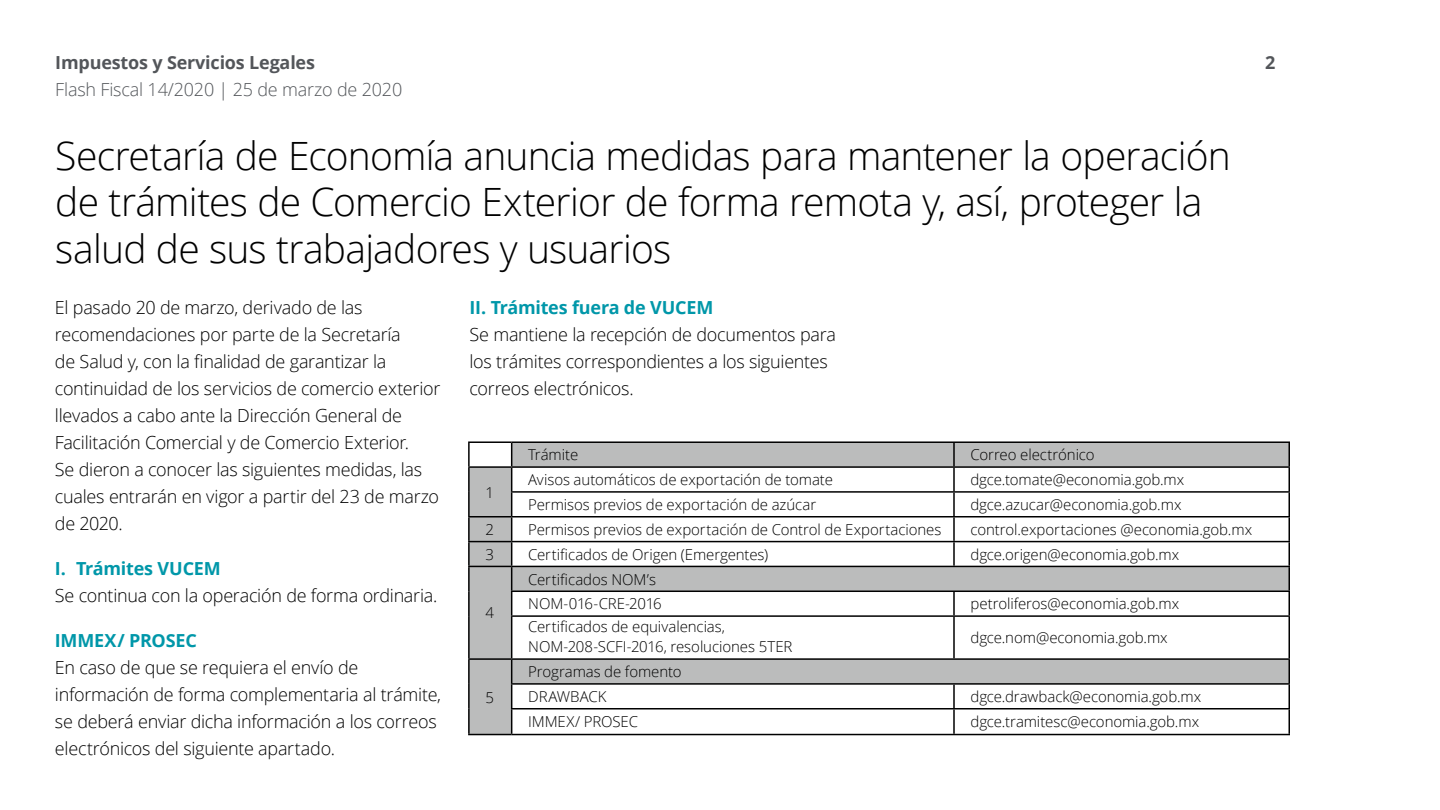
<style>
.page{position:relative;width:1440px;height:810px;background:#fff}
.page>*{position:absolute;margin:0;border:0;box-sizing:border-box;transform-origin:0 0}
.t1{font:300 39px/46.5px "Open Sans";letter-spacing:-.02em;color:#000}
.t2{font:300 18px/27px "Open Sans";letter-spacing:-.015em;color:#000}
.t3{font:700 18px "Open Sans";letter-spacing:-.015em;color:#0097a9}
.t4{font:300 18px "Open Sans";letter-spacing:-.01em;color:#53565a}
.t5{font:700 18px "Open Sans";letter-spacing:-.01em;color:#53565a}
.t6{font:300 15px/24.9px "Open Sans";letter-spacing:-.005em;color:#000}
</style>
<div class="page">
<svg style="left:470px;top:443px;width:818px;height:291px"></svg>
<hr style="left:468px;top:441px;width:44px;height:2px;background:#000">
<hr style="left:468px;top:443px;width:2px;height:23px;background:#000">
<hr style="left:512px;top:441px;width:442px;height:2px;background:#000">
<hr style="left:954px;top:441px;width:336px;height:2px;background:#000">
<hr style="left:953px;top:443px;width:2px;height:23px;background:#000">
<hr style="left:1288px;top:443px;width:2px;height:23px;background:#000">
<hr style="left:468px;top:466px;width:44px;height:2px;background:#000">
<hr style="left:468px;top:468px;width:2px;height:24px;background:#000">
<hr style="left:512px;top:466px;width:442px;height:2px;background:#000">
<hr style="left:954px;top:466px;width:336px;height:2px;background:#000">
<hr style="left:953px;top:468px;width:2px;height:23px;background:#000">
<hr style="left:1288px;top:468px;width:2px;height:23px;background:#000">
<hr style="left:468px;top:492px;width:2px;height:24px;background:#000">
<hr style="left:511px;top:491px;width:443px;height:2px;background:#000">
<hr style="left:954px;top:491px;width:336px;height:2px;background:#000">
<hr style="left:953px;top:493px;width:2px;height:23px;background:#000">
<hr style="left:1288px;top:493px;width:2px;height:23px;background:#000">
<hr style="left:468px;top:516px;width:44px;height:2px;background:#000">
<hr style="left:468px;top:518px;width:2px;height:23px;background:#000">
<hr style="left:512px;top:516px;width:442px;height:2px;background:#000">
<hr style="left:954px;top:516px;width:336px;height:2px;background:#000">
<hr style="left:953px;top:518px;width:2px;height:23px;background:#000">
<hr style="left:1288px;top:518px;width:2px;height:23px;background:#000">
<hr style="left:468px;top:541px;width:44px;height:1px;background:#000">
<hr style="left:468px;top:542px;width:2px;height:24px;background:#000">
<hr style="left:512px;top:541px;width:442px;height:1px;background:#000">
<hr style="left:954px;top:541px;width:336px;height:1px;background:#000">
<hr style="left:953px;top:542px;width:2px;height:24px;background:#000">
<hr style="left:1288px;top:542px;width:2px;height:24px;background:#000">
<hr style="left:468px;top:566px;width:44px;height:1px;background:#000">
<hr style="left:468px;top:567px;width:2px;height:24px;background:#000">
<hr style="left:512px;top:566px;width:442px;height:1px;background:#000">
<hr style="left:954px;top:566px;width:336px;height:1px;background:#000">
<hr style="left:1288px;top:567px;width:2px;height:24px;background:#000">
<hr style="left:468px;top:591px;width:2px;height:25px;background:#000">
<hr style="left:511px;top:591px;width:443px;height:1px;background:#000">
<svg style="left:511px;top:443px;width:1px;height:172px"></svg>
<hr style="left:954px;top:591px;width:336px;height:1px;background:#000">
<hr style="left:953px;top:592px;width:2px;height:23px;background:#000">
<hr style="left:1288px;top:592px;width:2px;height:23px;background:#000">
<hr style="left:468px;top:616px;width:2px;height:42px;background:#000">
<hr style="left:511px;top:615px;width:443px;height:2px;background:#000">
<hr style="left:511px;top:617px;width:1px;height:41px;background:#000">
<hr style="left:954px;top:615px;width:336px;height:2px;background:#000">
<hr style="left:953px;top:617px;width:2px;height:41px;background:#000">
<hr style="left:1288px;top:617px;width:2px;height:41px;background:#000">
<hr style="left:468px;top:658px;width:44px;height:2px;background:#000">
<hr style="left:468px;top:660px;width:2px;height:24px;background:#000">
<hr style="left:512px;top:658px;width:442px;height:2px;background:#000">
<hr style="left:954px;top:658px;width:336px;height:2px;background:#000">
<hr style="left:1288px;top:660px;width:2px;height:23px;background:#000">
<hr style="left:468px;top:684px;width:2px;height:25px;background:#000">
<hr style="left:511px;top:683px;width:443px;height:2px;background:#000">
<hr style="left:954px;top:683px;width:336px;height:2px;background:#000">
<hr style="left:953px;top:685px;width:2px;height:23px;background:#000">
<hr style="left:1288px;top:685px;width:2px;height:23px;background:#000">
<hr style="left:468px;top:709px;width:2px;height:25px;background:#000">
<hr style="left:511px;top:708px;width:443px;height:2px;background:#000">
<svg style="left:511px;top:660px;width:1px;height:74px"></svg>
<hr style="left:954px;top:708px;width:336px;height:2px;background:#000">
<hr style="left:953px;top:710px;width:2px;height:24px;background:#000">
<hr style="left:1288px;top:710px;width:2px;height:24px;background:#000">
<hr style="left:468px;top:734px;width:44px;height:1px;background:#000">
<hr style="left:512px;top:734px;width:442px;height:1px;background:#000">
<hr style="left:954px;top:734px;width:336px;height:1px;background:#000">
<p class="t5" style="left:55px;top:50px;width:261px">Impuestos y Servicios Legales</p>
<p class="t4" style="left:55px;top:77px;width:349px">Flash Fiscal 14/2020 | 25 de marzo de 2020</p>
<p class="t5" style="left:1265px;top:50px;width:12px">2</p>
<h1 class="t1" style="left:55px;top:132px;width:1177px">Secretaría de Economía anuncia medidas para mantener la operación de trámites de Comercio Exterior de forma remota y, así, proteger la salud de sus trabajadores y usuarios</h1>
<p class="t2" style="left:55px;top:293px;width:387px">El pasado 20 de marzo, derivado de las recomendaciones por parte de la Secretaría<br>de Salud y, con la finalidad de garantizar la continuidad de los servicios de comercio exterior llevados a cabo ante la Dirección General de Facilitación Comercial y de Comercio Exterior.<br>Se dieron a conocer las siguientes medidas, las cuales entrarán en vigor a partir del 23 de marzo de 2020.</p>
<p class="t3" style="left:55px;top:555px;width:167px">I. Trámites VUCEM</p>
<p class="t2" style="left:55px;top:581px;width:384px">Se continua con la operación de forma ordinaria.</p>
<p class="t3" style="left:55px;top:627px;width:143px">IMMEX/ PROSEC</p>
<p class="t2" style="left:55px;top:653px;width:388px">En caso de que se requiera el envío de información de forma complementaria al trámite, se deberá enviar dicha información a los correos electrónicos del siguiente apartado.</p>
<p class="t3" style="left:469px;top:294px;width:245px">II. Trámites fuera de VUCEM</p>
<p class="t2" style="left:469px;top:320px;width:368px">Se mantiene la recepción de documentos para los trámites correspondientes a los siguientes correos electrónicos.</p>
<p class="t6" style="left:528px;top:442px;width:52px">Trámite</p>
<p class="t6" style="left:971px;top:442px;width:126px">Correo electrónico</p>
<p class="t6" style="left:528px;top:467px;width:306px">Avisos automáticos de exportación de tomate</p>
<p class="t6" style="left:971px;top:467px;width:215px">dgce.tomate@economia.gob.mx</p>
<p class="t6" style="left:528px;top:492px;width:289px">Permisos previos de exportación de azúcar</p>
<p class="t6" style="left:971px;top:492px;width:212px">dgce.azucar@economia.gob.mx</p>
<p class="t6" style="left:485px;top:479px;width:10px">1</p>
<p class="t6" style="left:485px;top:517px;width:10px">2</p>
<p class="t6" style="left:528px;top:517px;width:415px">Permisos previos de exportación de Control de Exportaciones</p>
<p class="t6" style="left:971px;top:517px;width:283px">control.exportaciones @economia.gob.mx</p>
<p class="t6" style="left:485px;top:541px;width:10px">3</p>
<p class="t6" style="left:528px;top:541px;width:241px">Certificados de Origen (Emergentes)</p>
<p class="t6" style="left:971px;top:541px;width:210px">dgce.origen@economia.gob.mx</p>
<p class="t6" style="left:528px;top:566px;width:135px">Certificados NOM’s<br>NOM-016-CRE-2016</p>
<p class="t6" style="left:971px;top:591px;width:210px">petroliferos@economia.gob.mx</p>
<p class="t6" style="left:485px;top:600px;width:10px">4</p>
<p class="t6" style="left:528px;top:616px;width:266px;line-height:19.5px">Certificados de equivalencias,<br>NOM-208-SCFI-2016, resoluciones 5TER</p>
<p class="t6" style="left:971px;top:625px;width:199px">dgce.nom@economia.gob.mx</p>
<p class="t6" style="left:528px;top:659px;width:155px">Programas de fomento<br>DRAWBACK</p>
<p class="t6" style="left:971px;top:684px;width:232px">dgce.drawback@economia.gob.mx</p>
<p class="t6" style="left:485px;top:684px;width:10px">5</p>
<p class="t6" style="left:528px;top:709px;width:111px">IMMEX/ PROSEC</p>
<p class="t6" style="left:971px;top:709px;width:230px">dgce.tramitesc@economia.gob.mx</p>
</div>
